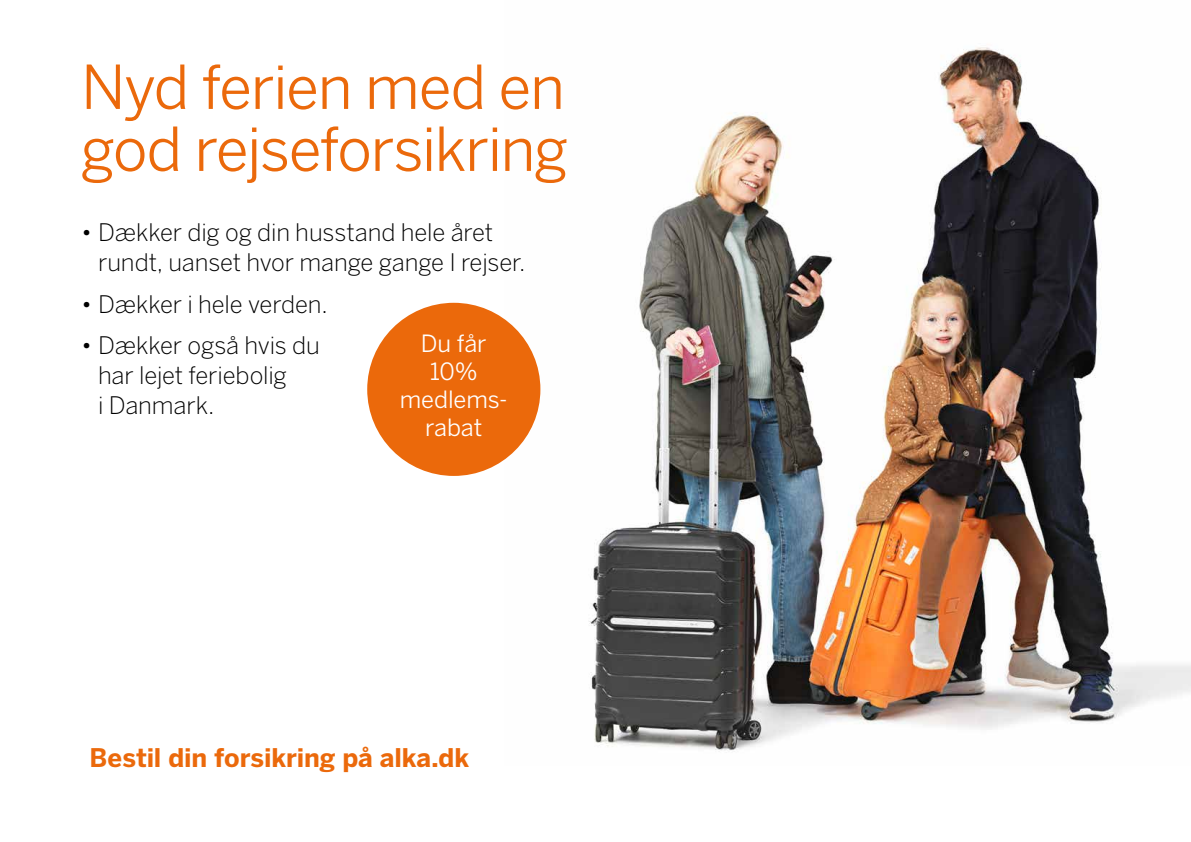
<style>
.page{position:relative;width:1191px;height:842px;background:#fff}
.page>*{position:absolute;margin:0;border:0;box-sizing:border-box;transform-origin:0 0}
.t1{font:60px/62px "Benton Sans";letter-spacing:-.02em;color:#eb690b}
.t2{font:700 25.6px "Benton Sans";letter-spacing:-.005em;color:#eb690b}
.t3{font:300 24px/30px "Benton Sans";letter-spacing:-.005em;color:#000}
.t4{font:23.6px/27.8px "Benton Sans";letter-spacing:-.005em;color:#fff;text-align:center}
</style>
<div class="page">
<img style="left:504px;top:47px;width:687px;height:704px">
<div style="left:367px;top:303px;width:173px;height:173px;background:#eb690b;border-radius:50%"></div>
<h1 class="t1" style="left:81px;top:55px;width:488px">Nyd ferien med en god rejseforsikring</h1>
<p class="t3" style="left:98px;top:217px;width:429px;text-indent:-17px">• Dækker dig og din husstand hele året rundt, uanset hvor mange gange I rejser.</p>
<p class="t3" style="left:81px;top:289px;width:248px">• Dækker i hele verden.</p>
<p class="t3" style="left:98px;top:330px;width:223px;text-indent:-17px">• Dækker også hvis du har lejet feriebolig<br>i Danmark.</p>
<p class="t4" style="left:400px;top:330px;width:109px">Du får<br>10% medlems&shy;rabat</p>
<p class="t2" style="left:90px;top:743px;width:381px">Bestil din forsikring på alka.dk</p>
</div>
